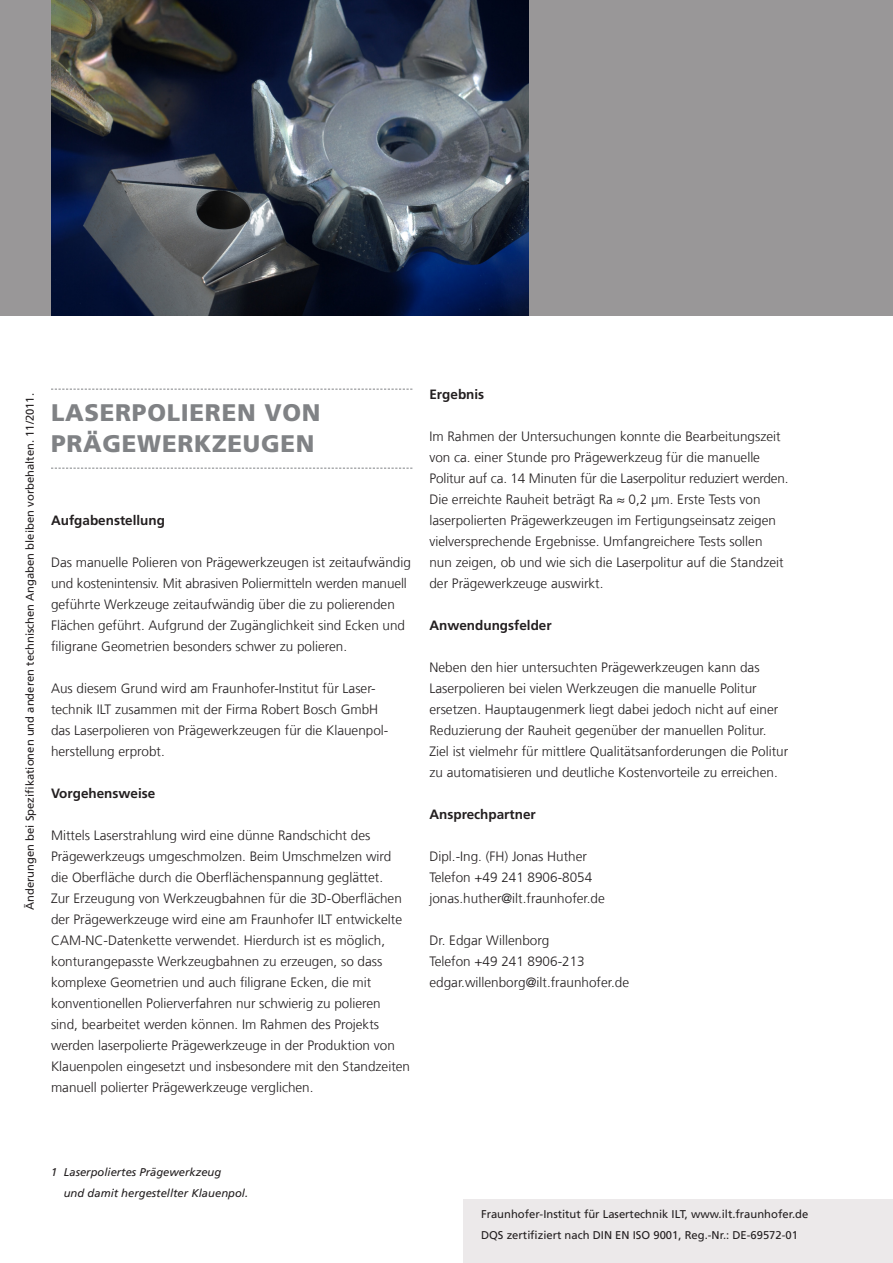
<style>
.page{position:relative;width:893px;height:1263px;background:#fff}
.page>*{position:absolute;margin:0;border:0;box-sizing:border-box;transform-origin:0 0}
.t1{font:900 24px/31.5px "Frutiger LT Com";letter-spacing:.03em;color:#808285}
.t2{font:300 13.5px/21px "Frutiger LT Com";color:#231f20}
.t3{font:700 13.5px "Frutiger LT Com";color:#231f20}
.t4{font:11.25px/21px "Frutiger LT Com";color:#231f20}
.t5{font:italic 11.25px/21px "Frutiger LT Com";color:#231f20}
</style>
<div class="page">
<div style="left:0;top:0;width:893px;height:315px;background:#999798"></div>
<svg style="left:51px;top:389px;width:361px;height:1px"></svg>
<svg style="left:51px;top:468px;width:361px;height:1px"></svg>
<div style="left:463px;top:1199px;width:430px;height:64px;background:#ece9ea"></div>
<img style="left:51px;top:0;width:477px;height:315px">
<p class="t4" style="left:20px;top:910px;width:518px;rotate:-90deg">Änderungen bei Spezifikationen und anderen technischen Angaben bleiben vorbehalten. 11/2011.</p>
<h1 class="t1" style="left:51px;top:397px;width:271px">LASERPOLIEREN VON<br>PRÄGEWERKZEUGEN</h1>
<p class="t3" style="left:51px;top:512px;width:116px">Aufgabenstellung</p>
<p class="t2" style="left:51px;top:552px;width:361px">Das manuelle Polieren von Prägewerkzeugen ist zeitaufwändig und kostenintensiv. Mit abrasiven Poliermitteln werden manuell geführte Werkzeuge zeitaufwändig über die zu polierenden Flächen geführt. Aufgrund der Zugänglichkeit sind Ecken und filigrane Geometrien besonders schwer zu polieren.</p>
<p class="t2" style="left:51px;top:678px;width:339px">Aus diesem Grund wird am Fraunhofer-Institut für Laser&shy;technik ILT zusammen mit der Firma Robert Bosch GmbH das Laserpolieren von Prägewerkzeugen für die Klauenpol&shy;herstellung erprobt.</p>
<p class="t3" style="left:51px;top:785px;width:106px">Vorgehensweise</p>
<p class="t2" style="left:51px;top:825px;width:361px">Mittels Laserstrahlung wird eine dünne Randschicht des Prägewerkzeugs umgeschmolzen. Beim Umschmelzen wird die Oberfläche durch die Oberflächenspannung geglättet.<br>Zur Erzeugung von Werkzeugbahnen für die 3D-Oberflächen der Prägewerkzeuge wird eine am Fraunhofer ILT entwickelte CAM-NC-Datenkette verwendet. Hierdurch ist es möglich, konturangepasste Werkzeugbahnen zu erzeugen, so dass komplexe Geometrien und auch filigrane Ecken, die mit konventionellen Polierverfahren nur schwierig zu polieren sind, bearbeitet werden können. Im Rahmen des Projekts werden laserpolierte Prägewerkzeuge in der Produktion von Klauenpolen eingesetzt und insbesondere mit den Standzeiten manuell polierter Prägewerkzeuge verglichen.</p>
<p class="t3" style="left:429px;top:386px;width:56px">Ergebnis</p>
<p class="t2" style="left:429px;top:426px;width:361px">Im Rahmen der Untersuchungen konnte die Bearbeitungszeit von ca. einer Stunde pro Prägewerkzeug für die manuelle Politur auf ca. 14 Minuten für die Laserpolitur reduziert werden.<br>Die erreichte Rauheit beträgt Ra ≈ 0,2 µm. Erste Tests von laserpolierten Prägewerkzeugen im Fertigungseinsatz zeigen vielversprechende Ergebnisse. Umfangreichere Tests sollen<br>nun zeigen, ob und wie sich die Laserpolitur auf die Standzeit der Prägewerkzeuge auswirkt.</p>
<p class="t3" style="left:429px;top:617px;width:124px">Anwendungsfelder</p>
<p class="t2" style="left:429px;top:657px;width:360px">Neben den hier untersuchten Prägewerkzeugen kann das Laserpolieren bei vielen Werkzeugen die manuelle Politur ersetzen. Hauptaugenmerk liegt dabei jedoch nicht auf einer Reduzierung der Rauheit gegenüber der manuellen Politur.<br>Ziel ist vielmehr für mittlere Qualitätsanforderungen die Politur zu automatisieren und deutliche Kostenvorteile zu erreichen.</p>
<p class="t3" style="left:429px;top:806px;width:108px">Ansprechpartner</p>
<p class="t2" style="left:429px;top:846px;width:177px">Dipl.-Ing. (FH) Jonas Huther<br>Telefon +49 241 8906-8054 jonas.huther@ilt.fraunhofer.de</p>
<p class="t2" style="left:429px;top:930px;width:201px">Dr. Edgar Willenborg<br>Telefon +49 241 8906-213 edgar.willenborg@ilt.fraunhofer.de</p>
<p class="t5" style="left:64px;top:1162px;width:186px;text-indent:-13px">1 Laserpoliertes Prägewerkzeug<br>und damit hergestellter Klauenpol.</p>
<p class="t4" style="left:481px;top:1204px;width:329px">Fraunhofer-Institut für Lasertechnik ILT, www.ilt.fraunhofer.de<br>DQS zertifiziert nach DIN EN ISO 9001, Reg.-Nr.: DE-69572-01</p>
</div>
